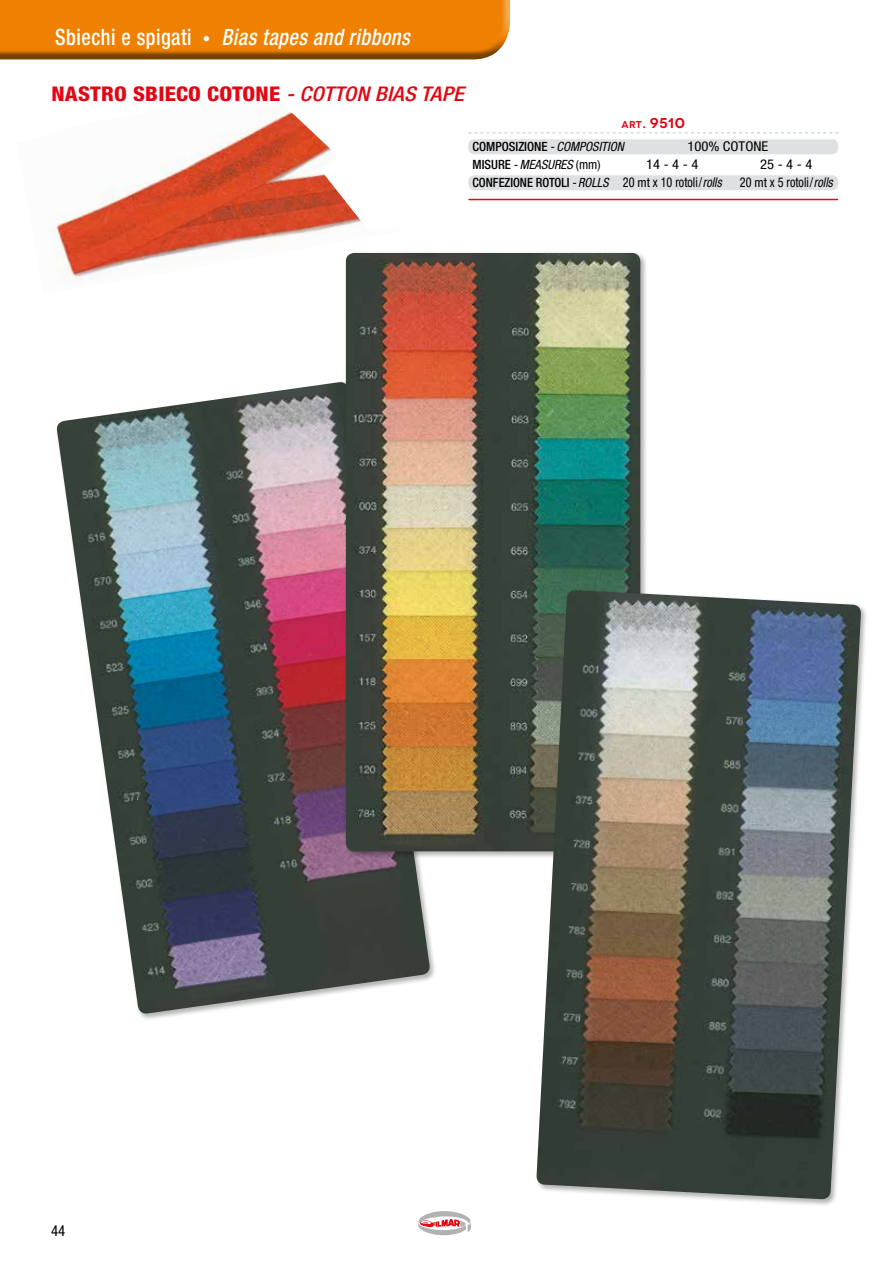
<style>
.page{position:relative;width:893px;height:1263px;background:#fff}
.page>*{position:absolute;margin:0;border:0;box-sizing:border-box;transform-origin:0 0}
.t1{font:italic 500 condensed 22.5px "Helvetica Neue";letter-spacing:.025em;color:#fff;scale:.9 1}
.t2{font:800 condensed 20.25px "Helvetica Neue";letter-spacing:.01em;color:#e30613;scale:1.1 1}
.t3{font:condensed 15px "Helvetica Neue";color:#000}
.t4{font:600 14.25px "Novecentowide";color:#e30613}
.t5{font:condensed 13.5px "Helvetica Neue";color:#000;scale:.9 1}
.t6{font:condensed 13.5px "Helvetica Neue";color:#000;scale:1.08 1}
.t7{font:condensed 13.5px "Helvetica Neue";color:#000;scale:1.08 1}
.t8{font:500 condensed 12.75px "Helvetica Neue";color:#000}
.t9{font:italic condensed 12.75px "Helvetica Neue";color:#000}
.s1{font-style:normal}
.s2{font-weight:400;font-style:normal;font-size:15px}
.s3{font-weight:500;font-style:italic}
.s4{font-size:10.05px}
.s5{font-weight:400;font-style:italic}
.s6{font-weight:500;font-style:normal}
.s7{font-weight:400;font-size:13.5px}
.s8{font-weight:400}
.s9{font-weight:400;font-style:italic;font-size:13.5px}
.s10{font-size:12.75px}
.s11{font-style:italic}
</style>
<div class="page">
<svg style="left:418px;top:1211px;width:53px;height:25px"></svg>
<div style="left:0;top:0;width:511px;height:62px;background:#000;opacity:.5"></div>
<img style="left:47px;top:109px;width:314px;height:175px">
<img style="left:56px;top:382px;width:375px;height:633px">
<div style="left:344px;top:251px;width:304px;height:608px;background:#000;opacity:.3"></div>
<img style="left:346px;top:253px;width:294px;height:598px">
<div style="left:535px;top:588px;width:333px;height:619px;background:#000;opacity:.3"></div>
<img style="left:536px;top:590px;width:325px;height:609px">
<svg style="left:468px;top:132px;width:370px;height:1px"></svg>
<div style="left:468px;top:139px;width:370px;height:15px;background:#dfe0e2;border-radius:6px"></div>
<div style="left:468px;top:175px;width:370px;height:15px;background:#dfe0e2;border-radius:6px"></div>
<hr style="left:469px;top:199px;width:368px;height:1px;background:#e30613">
<h1 class="t1" style="left:55px;top:24px;width:395px"><span class="s1">Sbiechi e spigati</span> <span class="s2">•</span> Bias tapes and ribbons</h1>
<h2 class="t2" style="left:52px;top:82px;width:376px">NASTRO SBIECO COTONE <span class="s3">- COTTON BIAS TAPE</span></h2>
<p class="t4" style="left:622px;top:114px;width:65px"><span class="s4">art</span>. 9510</p>
<p class="t8" style="left:473px;top:139px;width:153px">COMPOSIZIONE <span class="s5">- COMPOSITION</span></p>
<p class="t7" style="left:687px;top:139px;width:76px">100% COTONE</p>
<p class="t9" style="left:473px;top:157px;width:129px"><span class="s6">MISURE</span> - MEASURES <span class="s1">(mm)</span></p>
<p class="t6" style="left:646px;top:157px;width:50px">14 - 4 - 4</p>
<p class="t6" style="left:760px;top:157px;width:50px">25 - 4 - 4</p>
<p class="t8" style="left:473px;top:175px;width:251px">CONFEZIONE ROTOLI <span class="s5">- ROLLS</span> <span class="s7">20</span> <span class="s8">mt</span> <span class="s7">x 10 rotoli/</span><span class="s9">rolls</span></p>
<p class="t5" style="left:740px;top:175px;width:105px">20 <span class="s10">mt</span> x 5 rotoli/<span class="s11">rolls</span></p>
<p class="t3" style="left:51px;top:1221px;width:16px">44</p>
</div>
